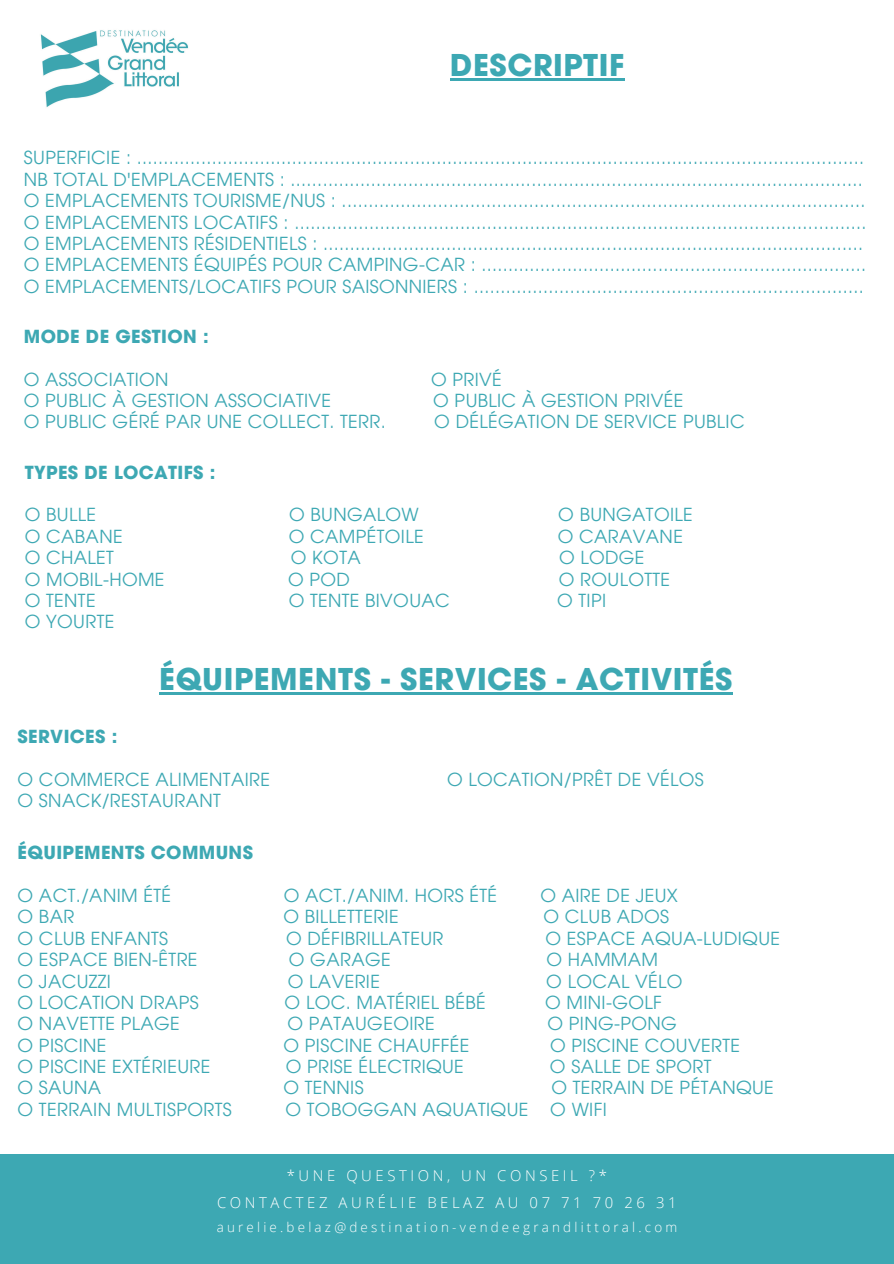
<style>
.page{position:relative;width:894px;height:1264px;background:#fff}
.page>*{position:absolute;margin:0;border:0;box-sizing:border-box;transform-origin:0 0}
.t1{font:700 30px "ITC Avant Garde Pro";letter-spacing:.02em;color:#3da8b3}
.t2{font:18px/21.3px "ITC Avant Garde Pro";letter-spacing:.02em;color:#3da8b3}
.t3{font:700 18px "ITC Avant Garde Pro";letter-spacing:.02em;color:#3da8b3}
.t4{font:300 14.85px/26.8px "Open Sans";letter-spacing:.24em;color:#fff;text-align:center}
.t5{font:300 13.35px "Open Sans";letter-spacing:.24em;color:#fff}
</style>
<div class="page">
<div style="left:0;top:1154px;width:893px;height:109px;background:#3da8b3"></div>
<hr style="left:450px;top:78px;width:174px;height:3px;background:#3da8b3">
<hr style="left:159px;top:692px;width:573px;height:2px;background:#3da8b3">
<img style="left:40px;top:30px;width:149px;height:77px">
<h1 class="t1" style="left:450px;top:54px;width:175px">DESCRIPTIF</h1>
<p class="t2" style="left:24px;top:149px;width:843px">SUPERFICIE : ........................................................................................................................................<br>NB TOTAL D'EMPLACEMENTS : ...........................................................................................................<br>O EMPLACEMENTS TOURISME/NUS : ..................................................................................................<br>O EMPLACEMENTS LOCATIFS : ...........................................................................................................<br>O EMPLACEMENTS RÉSIDENTIELS : .....................................................................................................<br>O EMPLACEMENTS ÉQUIPÉS POUR CAMPING-CAR : ........................................................................<br>O EMPLACEMENTS/LOCATIFS POUR SAISONNIERS : .........................................................................</p>
<h3 class="t3" style="left:24px;top:329px;width:186px">MODE DE GESTION :</h3>
<h2 class="t2" style="left:24px;top:371px;width:146px">O ASSOCIATION</h2>
<h2 class="t2" style="left:431px;top:371px;width:72px">O PRIVÉ</h2>
<h2 class="t2" style="left:24px;top:392px;width:309px">O PUBLIC À GESTION ASSOCIATIVE</h2>
<h2 class="t2" style="left:433px;top:392px;width:251px">O PUBLIC À GESTION PRIVÉE</h2>
<h2 class="t2" style="left:24px;top:413px;width:363px">O PUBLIC GÉRÉ PAR UNE COLLECT. TERR.</h2>
<h2 class="t2" style="left:434px;top:413px;width:312px">O DÉLÉGATION DE SERVICE PUBLIC</h2>
<h3 class="t3" style="left:25px;top:465px;width:192px">TYPES DE LOCATIFS :</h3>
<h2 class="t2" style="left:25px;top:506px;width:73px">O BULLE</h2>
<h2 class="t2" style="left:289px;top:506px;width:131px">O BUNGALOW</h2>
<h2 class="t2" style="left:558px;top:506px;width:136px">O BUNGATOILE</h2>
<h2 class="t2" style="left:25px;top:528px;width:99px">O CABANE</h2>
<h2 class="t2" style="left:289px;top:528px;width:136px">O CAMPÉTOILE</h2>
<h2 class="t2" style="left:557px;top:528px;width:126px">O CARAVANE</h2>
<h2 class="t2" style="left:25px;top:549px;width:91px">O CHALET</h2>
<h2 class="t2" style="left:291px;top:549px;width:71px">O KOTA</h2>
<h2 class="t2" style="left:559px;top:549px;width:87px">O LODGE</h2>
<h2 class="t2" style="left:25px;top:570px;width:141px">O MOBIL-HOME</h2>
<h2 class="t2" style="left:288px;top:570px;width:63px">O POD</h2>
<h2 class="t2" style="left:558px;top:570px;width:113px">O ROULOTTE</h2>
<h2 class="t2" style="left:25px;top:592px;width:72px">O TENTE</h2>
<h2 class="t2" style="left:288px;top:592px;width:163px">O TENTE BIVOUAC</h2>
<h2 class="t2" style="left:557px;top:592px;width:50px">O TIPI</h2>
<h2 class="t2" style="left:25px;top:613px;width:91px">O YOURTE</h2>
<h3 class="t1" style="left:159px;top:667px;width:574px">ÉQUIPEMENTS - SERVICES - ACTIVITÉS</h3>
<h1 class="t3" style="left:18px;top:729px;width:101px">SERVICES :</h1>
<h2 class="t2" style="left:18px;top:771px;width:254px">O COMMERCE ALIMENTAIRE</h2>
<h2 class="t2" style="left:447px;top:771px;width:258px">O LOCATION/PRÊT DE VÉLOS</h2>
<h2 class="t2" style="left:18px;top:792px;width:205px">O SNACK/RESTAURANT</h2>
<h3 class="t3" style="left:18px;top:845px;width:237px">ÉQUIPEMENTS COMMUNS</h3>
<h2 class="t2" style="left:18px;top:887px;width:155px">O ACT./ANIM ÉTÉ</h2>
<h2 class="t2" style="left:284px;top:887px;width:215px">O ACT./ANIM. HORS ÉTÉ</h2>
<h2 class="t2" style="left:540px;top:887px;width:139px">O AIRE DE JEUX</h2>
<h2 class="t2" style="left:18px;top:908px;width:58px">O BAR</h2>
<h2 class="t2" style="left:283px;top:908px;width:117px">O BILLETTERIE</h2>
<h2 class="t2" style="left:543px;top:908px;width:127px">O CLUB ADOS</h2>
<h2 class="t2" style="left:18px;top:929px;width:152px">O CLUB ENFANTS</h2>
<h2 class="t2" style="left:286px;top:929px;width:159px">O DÉFIBRILLATEUR</h2>
<h2 class="t2" style="left:545px;top:929px;width:236px">O ESPACE AQUA-LUDIQUE</h2>
<h2 class="t2" style="left:18px;top:951px;width:181px">O ESPACE BIEN-ÊTRE</h2>
<h2 class="t2" style="left:289px;top:951px;width:103px">O GARAGE</h2>
<h2 class="t2" style="left:546px;top:951px;width:113px">O HAMMAM</h2>
<h2 class="t2" style="left:18px;top:972px;width:95px">O JACUZZI</h2>
<h2 class="t2" style="left:288px;top:972px;width:94px">O LAVERIE</h2>
<h2 class="t2" style="left:546px;top:972px;width:138px">O LOCAL VÉLO</h2>
<h2 class="t2" style="left:18px;top:993px;width:182px">O LOCATION DRAPS</h2>
<h2 class="t2" style="left:284px;top:993px;width:203px">O LOC. MATÉRIEL BÉBÉ</h2>
<h2 class="t2" style="left:545px;top:993px;width:118px">O MINI-GOLF</h2>
<h2 class="t2" style="left:18px;top:1015px;width:164px">O NAVETTE PLAGE</h2>
<h2 class="t2" style="left:287px;top:1015px;width:149px">O PATAUGEOIRE</h2>
<h2 class="t2" style="left:547px;top:1015px;width:131px">O PING-PONG</h2>
<h2 class="t2" style="left:18px;top:1036px;width:90px">O PISCINE</h2>
<h2 class="t2" style="left:283px;top:1036px;width:187px">O PISCINE CHAUFFÉE</h2>
<h2 class="t2" style="left:550px;top:1036px;width:191px">O PISCINE COUVERTE</h2>
<h2 class="t2" style="left:18px;top:1058px;width:194px">O PISCINE EXTÉRIEURE</h2>
<h2 class="t2" style="left:286px;top:1058px;width:180px">O PRISE ÉLECTRIQUE</h2>
<h2 class="t2" style="left:550px;top:1058px;width:163px">O SALLE DE SPORT</h2>
<h2 class="t2" style="left:18px;top:1079px;width:85px">O SAUNA</h2>
<h2 class="t2" style="left:283px;top:1079px;width:82px">O TENNIS</h2>
<h2 class="t2" style="left:551px;top:1079px;width:224px">O TERRAIN DE PÉTANQUE</h2>
<h2 class="t2" style="left:18px;top:1100px;width:215px">O TERRAIN MULTISPORTS</h2>
<h2 class="t2" style="left:285px;top:1100px;width:323px">O TOBOGGAN AQUATIQUE O WIFI</h2>
<p class="t4" style="left:217px;top:1161px;width:461px">*UNE QUESTION, UN CONSEIL ?*<br>CONTACTEZ AURÉLIE BELAZ AU 07 71 70 26 31</p>
<p class="t5" style="left:217px;top:1217px;width:462px">aurelie.belaz@destination-vendeegrandlittoral.com</p>
</div>
